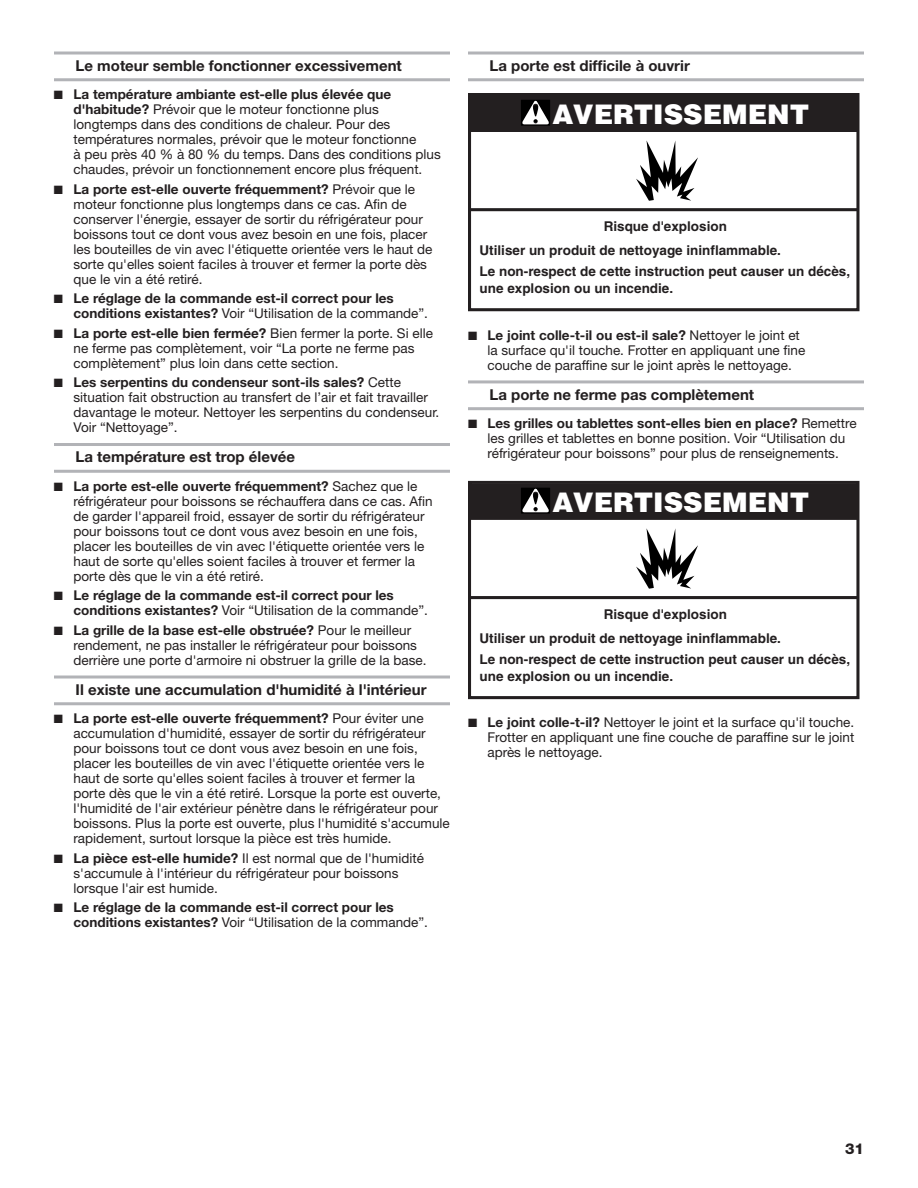
<style>
.page{position:relative;width:918px;height:1188px;background:#fff}
.page>*{position:absolute;margin:0;border:0;box-sizing:border-box;transform-origin:0 0}
.t1{font:900 27px "Helvetica";color:#fff}
.t2{font:700 15px "Helvetica Neue LT Std";color:#231f20}
.t3{font:800 15px "Helvetica Neue LT Std";color:#231f20}
.t4{font:13.5px/15px "Helvetica Neue LT Std";color:#231f20}
.t5{font:700 13.5px/15px "Helvetica Neue LT Std";color:#231f20}
.t6{font:700 13.5px/23.7px "Helvetica";color:#231f20}
.s1{font-weight:700}
.s2{font-weight:400}
</style>
<div class="page">
<hr style="left:54px;top:52px;width:396px;height:3px;background:#b2b3b7">
<hr style="left:54px;top:78px;width:396px;height:3px;background:#b2b3b7">
<hr style="left:54px;top:443px;width:396px;height:3px;background:#b2b3b7">
<hr style="left:54px;top:470px;width:396px;height:3px;background:#b2b3b7">
<hr style="left:54px;top:676px;width:396px;height:3px;background:#b2b3b7">
<hr style="left:54px;top:702px;width:396px;height:3px;background:#b2b3b7">
<hr style="left:468px;top:52px;width:396px;height:3px;background:#b2b3b7">
<hr style="left:468px;top:78px;width:396px;height:3px;background:#b2b3b7">
<hr style="left:468px;top:380px;width:396px;height:3px;background:#b2b3b7">
<hr style="left:468px;top:407px;width:396px;height:3px;background:#b2b3b7">
<div style="left:468px;top:93px;width:392px;height:218px;border:3px solid #231f20"></div>
<div style="left:470px;top:96px;width:388px;height:36px;background:#231f20"></div>
<hr style="left:471px;top:208px;width:387px;height:3px;background:#231f20">
<svg style="left:636px;top:140px;width:62px;height:61px"></svg>
<svg style="left:521px;top:100px;width:29px;height:26px"></svg>
<div style="left:468px;top:481px;width:392px;height:218px;border:3px solid #231f20"></div>
<div style="left:470px;top:484px;width:388px;height:36px;background:#231f20"></div>
<hr style="left:471px;top:596px;width:387px;height:3px;background:#231f20">
<svg style="left:636px;top:528px;width:62px;height:61px"></svg>
<svg style="left:521px;top:488px;width:29px;height:26px"></svg>
<p class="t2" style="left:76px;top:56px;width:328px">Le moteur semble fonctionner excessivement</p>
<p class="t4" style="left:74px;top:87px;width:369px;text-indent:-20px">■ <span class="s1">La température ambiante est-elle plus élevée que d'habitude?</span> Prévoir que le moteur fonctionne plus longtemps dans des conditions de chaleur. Pour des températures normales, prévoir que le moteur fonctionne<br>à peu près 40 % à 80 % du temps. Dans des conditions plus chaudes, prévoir un fonctionnement encore plus fréquent.</p>
<p class="t4" style="left:74px;top:181px;width:361px;text-indent:-20px">■ <span class="s1">La porte est-elle ouverte fréquemment?</span> Prévoir que le moteur fonctionne plus longtemps dans ce cas. Afin de conserver l'énergie, essayer de sortir du réfrigérateur pour boissons tout ce dont vous avez besoin en une fois, placer les bouteilles de vin avec l'étiquette orientée vers le haut de sorte qu'elles soient faciles à trouver et fermer la porte dès que le vin a été retiré.</p>
<p class="t5" style="left:74px;top:291px;width:356px;text-indent:-20px">■ Le réglage de la commande est-il correct pour les conditions existantes? <span class="s2">Voir “Utilisation de la commande”.</span></p>
<p class="t4" style="left:74px;top:325px;width:361px;text-indent:-20px">■ <span class="s1">La porte est-elle bien fermée?</span> Bien fermer la porte. Si elle ne ferme pas complètement, voir “La porte ne ferme pas complètement” plus loin dans cette section.</p>
<p class="t4" style="left:74px;top:375px;width:367px;text-indent:-20px">■ <span class="s1">Les serpentins du condenseur sont-ils sales?</span> Cette situation fait obstruction au transfert de l’air et fait travailler davantage le moteur. Nettoyer les serpentins du condenseur.<br>Voir “Nettoyage”.</p>
<p class="t2" style="left:76px;top:448px;width:221px">La température est trop élevée</p>
<p class="t4" style="left:74px;top:478px;width:361px;text-indent:-20px">■ <span class="s1">La porte est-elle ouverte fréquemment?</span> Sachez que le réfrigérateur pour boissons se réchauffera dans ce cas. Afin de garder l'appareil froid, essayer de sortir du réfrigérateur pour boissons tout ce dont vous avez besoin en une fois, placer les bouteilles de vin avec l'étiquette orientée vers le haut de sorte qu'elles soient faciles à trouver et fermer la porte dès que le vin a été retiré.</p>
<p class="t5" style="left:74px;top:588px;width:356px;text-indent:-20px">■ Le réglage de la commande est-il correct pour les conditions existantes? <span class="s2">Voir “Utilisation de la commande”.</span></p>
<p class="t4" style="left:74px;top:622px;width:355px;text-indent:-20px">■ <span class="s1">La grille de la base est-elle obstruée?</span> Pour le meilleur rendement, ne pas installer le réfrigérateur pour boissons derrière une porte d'armoire ni obstruer la grille de la base.</p>
<p class="t2" style="left:76px;top:680px;width:352px">Il existe une accumulation d'humidité à l'intérieur</p>
<p class="t4" style="left:74px;top:711px;width:378px;text-indent:-20px">■ <span class="s1">La porte est-elle ouverte fréquemment?</span> Pour éviter une accumulation d'humidité, essayer de sortir du réfrigérateur pour boissons tout ce dont vous avez besoin en une fois, placer les bouteilles de vin avec l'étiquette orientée vers le haut de sorte qu'elles soient faciles à trouver et fermer la porte dès que le vin a été retiré. Lorsque la porte est ouverte, l'humidité de l'air extérieur pénètre dans le réfrigérateur pour boissons. Plus la porte est ouverte, plus l'humidité s'accumule rapidement, surtout lorsque la pièce est très humide.</p>
<p class="t4" style="left:74px;top:850px;width:352px;text-indent:-20px">■ <span class="s1">La pièce est-elle humide?</span> Il est normal que de l'humidité s'accumule à l'intérieur du réfrigérateur pour boissons lorsque l'air est humide.</p>
<p class="t5" style="left:74px;top:900px;width:356px;text-indent:-20px">■ Le réglage de la commande est-il correct pour les conditions existantes? <span class="s2">Voir “Utilisation de la commande”.</span></p>
<p class="t2" style="left:490px;top:56px;width:202px">La porte est difficile à ouvrir</p>
<h1 class="t1" style="left:553px;top:97px;width:258px">AVERTISSEMENT</h1>
<p class="t6" style="left:480px;top:215px;width:303px;text-indent:124px">Risque d'explosion<br>Utiliser un produit de nettoyage ininflammable.</p>
<p class="t6" style="left:480px;top:263px;width:372px;line-height:16.5px">Le non-respect de cette instruction peut causer un décès, une explosion ou un incendie.</p>
<p class="t4" style="left:488px;top:327px;width:319px;text-indent:-20px">■ <span class="s1">Le joint colle-t-il ou est-il sale?</span> Nettoyer le joint et la surface qu'il touche. Frotter en appliquant une fine couche de paraffine sur le joint après le nettoyage.</p>
<p class="t2" style="left:490px;top:385px;width:266px">La porte ne ferme pas complètement</p>
<p class="t4" style="left:488px;top:416px;width:371px;text-indent:-20px">■ <span class="s1">Les grilles ou tablettes sont-elles bien en place?</span> Remettre les grilles et tablettes en bonne position. Voir “Utilisation du réfrigérateur pour boissons” pour plus de renseignements.</p>
<h1 class="t1" style="left:553px;top:485px;width:258px">AVERTISSEMENT</h1>
<p class="t6" style="left:480px;top:603px;width:303px;text-indent:124px">Risque d'explosion<br>Utiliser un produit de nettoyage ininflammable.</p>
<p class="t6" style="left:480px;top:651px;width:372px;line-height:16.5px">Le non-respect de cette instruction peut causer un décès, une explosion ou un incendie.</p>
<p class="t4" style="left:488px;top:714px;width:368px;text-align:justify;text-indent:-20px">■ <span class="s1">Le joint colle-t-il?</span> Nettoyer le joint et la surface qu'il touche.<br>Frotter en appliquant une fine couche de paraffine sur le joint après le nettoyage.</p>
<p class="t3" style="left:845px;top:1139px;width:20px">31</p>
</div>
